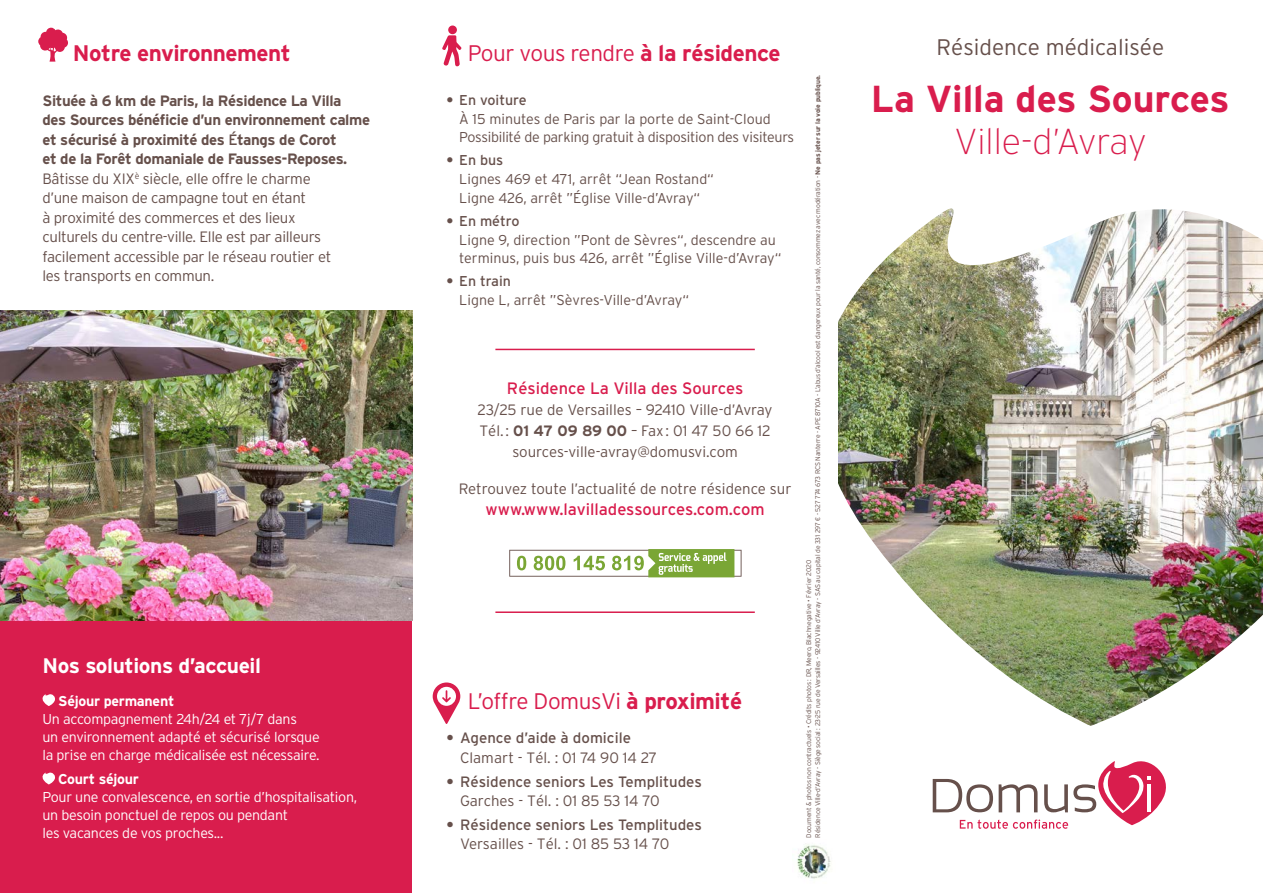
<style>
.page{position:relative;width:1263px;height:893px;background:#fff}
.page>*{position:absolute;margin:0;border:0;box-sizing:border-box;transform-origin:0 0}
.t1{font:700 37.5px "Interstate";color:#d91d4d}
.t2{font:200 36px "Interstate";letter-spacing:-.005em;color:#d91d4d}
.t3{font:300 22.5px "Interstate";letter-spacing:-.02em;color:#d91d4d}
.t4{font:300 22.5px "Interstate";color:#66504b}
.t5{font:700 22.5px "Interstate";letter-spacing:-.02em;color:#d91d4d}
.t6{font:700 21px "Interstate";letter-spacing:-.02em;color:#fff}
.t7{font:16.5px "Interstate";color:#d91d4d}
.t8{font:300 15px/19.5px "Interstate";letter-spacing:-.02em;color:#66504b}
.t9{font:300 15px/19.5px "Interstate";color:#66504b}
.t10{font:15px/19.5px "Interstate";color:#66504b}
.t11{font:300 14.25px/18px "Interstate";letter-spacing:-.02em;color:#fff}
.t12{font:300 14.25px/18.8px "Interstate";color:#66504b}
.t13{font:300 14.25px/18.8px "Interstate";letter-spacing:-.02em;color:#66504b}
.t14{font:14.25px "Interstate";color:#66504b}
.t15{font:700 14.25px "Interstate";letter-spacing:-.02em;color:#fff}
.t16{font:300 6.75px "Interstate";letter-spacing:-.02em;color:#66504b}
.s1{font-weight:700}
.s2{font-weight:400}
.s3{font-weight:300}
</style>
<div class="page">
<div style="left:0;top:366px;width:412px;height:527px;background:#d91d4d"></div>
<svg style="left:42px;top:694px;width:13px;height:12px"></svg>
<svg style="left:42px;top:772px;width:13px;height:12px"></svg>
<img style="left:838px;top:208px;width:425px;height:518px">
<svg style="left:933px;top:761px;width:233px;height:68px"></svg>
<img style="left:0;top:310px;width:412px;height:311px">
<img style="left:797px;top:844px;width:34px;height:35px">
<svg style="left:38px;top:28px;width:30px;height:34px"></svg>
<svg style="left:442px;top:35px;width:19px;height:31px"></svg>
<div style="left:448px;top:26px;width:9px;height:8px;background:#d91d4d;border-radius:50%"></div>
<svg style="left:433px;top:682px;width:27px;height:42px"></svg>
<svg style="left:509px;top:549px;width:232px;height:28px"></svg>
<hr style="left:495px;top:611px;width:260px;height:2px;background:#d91d4d">
<hr style="left:495px;top:349px;width:260px;height:1px;background:#d91d4d">
<p class="t5" style="left:73px;top:39px;width:219px">Notre environnement</p>
<p class="t3" style="left:468px;top:39px;width:314px">Pour vous rendre <span class="s1">à la résidence</span></p>
<p class="t14" style="left:446px;top:91px;width:82px"><span class="s1">•</span> En voiture</p>
<p class="t13" style="left:459px;top:109px;width:336px">À 15 minutes de Paris par la porte de Saint-Cloud<br>Possibilité de parking gratuit à disposition des visiteurs</p>
<p class="t14" style="left:446px;top:152px;width:58px"><span class="s1">•</span> En bus</p>
<p class="t12" style="left:459px;top:170px;width:256px">Lignes 469 et 471, arrêt “Jean Rostand“<br>Ligne 426, arrêt ”Église Ville-d’Avray“</p>
<p class="t14" style="left:446px;top:212px;width:75px"><span class="s1">•</span> En métro</p>
<p class="t12" style="left:459px;top:230px;width:324px">Ligne 9, direction ”Pont de Sèvres“, descendre au terminus, puis bus 426, arrêt ”Église Ville-d’Avray“</p>
<p class="t14" style="left:446px;top:273px;width:66px"><span class="s1">•</span> En train</p>
<p class="t12" style="left:459px;top:291px;width:231px">Ligne L, arrêt ”Sèvres-Ville-d’Avray“</p>
<p class="t8" style="left:43px;top:90px;width:329px"><span class="s1">Située à 6 km de Paris, la Résidence La Villa<br>des Sources bénéficie d’un environnement calme et sécurisé à proximité des</span> <span class="s2">É</span><span class="s1">tangs de Corot<br>et de la Forêt domaniale de Fausses-Reposes.<br></span>Bâtisse du XIX<sup>è</sup> siècle, elle offre le charme<br>d’une maison de campagne tout en étant<br>à proximité des commerces et des lieux<br>culturels du centre-ville. Elle est par ailleurs facilement accessible par le réseau routier et<br>les transports en commun.</p>
<p class="t6" style="left:43px;top:653px;width:220px">Nos solutions d’accueil</p>
<p class="t15" style="left:58px;top:692px;width:118px">Séjour permanent</p>
<p class="t11" style="left:43px;top:710px;width:279px">Un accompagnement 24h/24 et 7j/7 dans<br>un environnement adapté et sécurisé lorsque la prise en charge médicalisée est nécessaire.</p>
<p class="t15" style="left:58px;top:771px;width:82px">Court séjour</p>
<p class="t11" style="left:43px;top:788px;width:316px">Pour une convalescence, en sortie d’hospitalisation, un besoin ponctuel de repos ou pendant<br>les vacances de vos proches...</p>
<p class="t7" style="left:507px;top:378px;width:238px">Résidence La Villa des Sources</p>
<p class="t8" style="left:478px;top:400px;width:296px">23/25 rue de Versailles – 92410 Ville-d’Avray</p>
<p class="t9" style="left:479px;top:420px;width:293px;line-height:21px;text-align:center">Tél. : <span class="s1">01 47 09 89 00</span> – Fax: 01 47 50 66 12 sources-ville-avray@domusvi.com</p>
<p class="t9" style="left:459px;top:479px;width:334px">Retrouvez toute l’actualité de notre résidence sur</p>
<p class="t7" style="left:486px;top:499px;width:281px">www.www.lavilladessources.com.com</p>
<p class="t3" style="left:468px;top:687px;width:276px">L’offre DomusVi <span class="s1">à proximité</span></p>
<p class="t9" style="left:460px;top:728px;width:199px;text-indent:-14px"><span class="s1">•</span> <span class="s2">Agence d’aide à domicile<br></span>Clamart - Tél. : 01 74 90 14 27</p>
<p class="t10" style="left:460px;top:771px;width:243px;text-indent:-14px"><span class="s1">•</span> Résidence seniors Les Templitudes<br><span class="s3">Garches - Tél. : 01 85 53 14 70</span></p>
<p class="t10" style="left:460px;top:815px;width:243px;text-indent:-14px"><span class="s1">•</span> Résidence seniors Les Templitudes<br><span class="s3">Versailles - Tél. : 01 85 53 14 70</span></p>
<p class="t16" style="left:813px;top:838px;width:764px;rotate:-90deg">Résidence Ville-d’Avray - Siège social : 23-25 rue de Versailles - 92410 Ville d’Avray - SAS au capital de 331 297 € - 527 774 673 RCS Nanterre - APE 8710A - L’abus d’alcool est dangereux pour la santé, consommez avec modération - <span class="s1">Ne pas jeter sur la voie publique.</span></p>
<p class="t16" style="left:804px;top:838px;width:279px;rotate:-90deg">Document &amp; photos non contractuels • Crédits photos : DR, Meero, Blachnegative • Février 2020</p>
<p class="t4" style="left:936px;top:34px;width:229px">Résidence médicalisée</p>
<p class="t1" style="left:871px;top:76px;width:360px">La Villa des Sources</p>
<p class="t2" style="left:954px;top:120px;width:194px">Ville-d’Avray</p>
</div>
